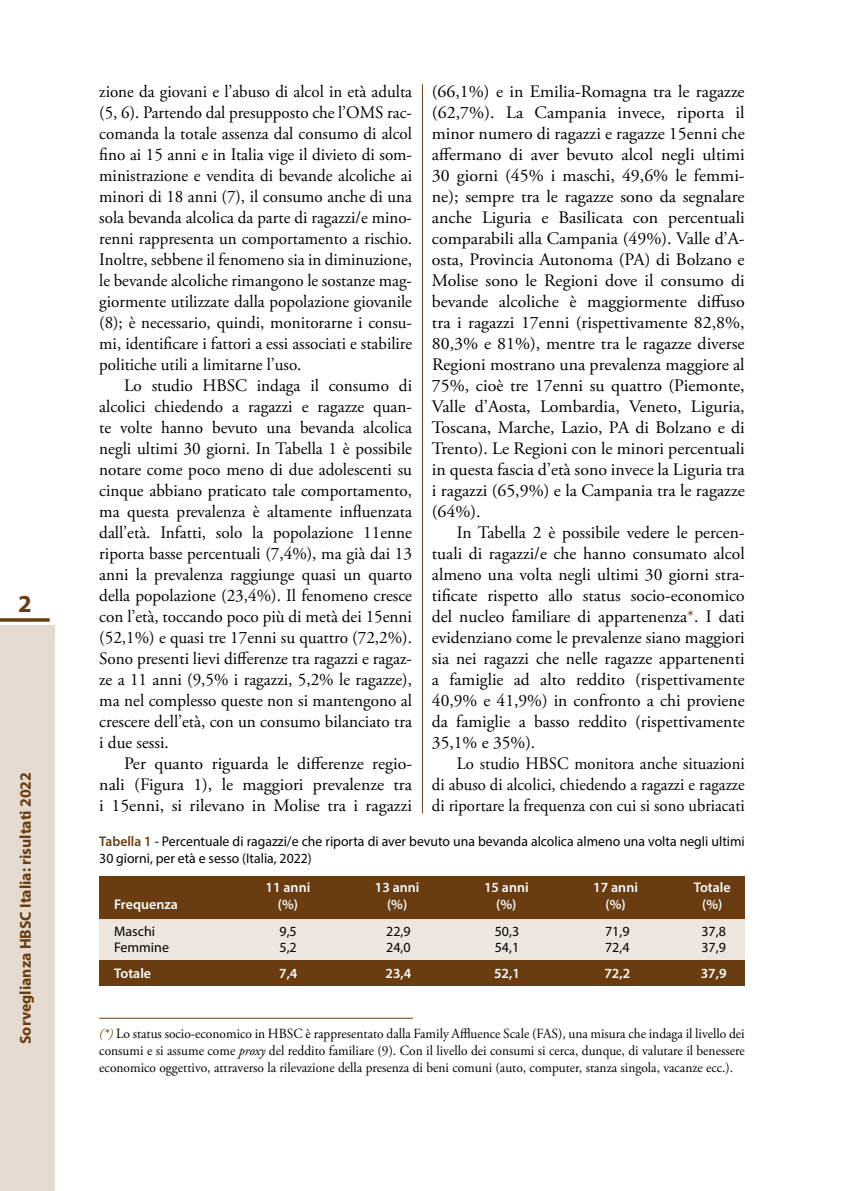
<style>
.page{position:relative;width:844px;height:1191px;background:#fff}
.page>*{position:absolute;margin:0;border:0;box-sizing:border-box;transform-origin:0 0}
.t1{font:700 24.5px "Myriad Pro";color:#693c11}
.t2{font:17.5px/21px "Adobe Garamond Pro";color:#000;text-align:justify}
.t3{font:17.5px/21px "Adobe Garamond Pro";color:#000;text-align:justify;scale:.95 1}
.t4{font:700 15.75px "Myriad Pro";color:#693c11}
.t5{font:14px/16.8px "Adobe Garamond Pro";color:#000;text-align:justify;scale:.96 1}
.t6{font:14px/16.8px "Myriad Pro";color:#000}
.t7{font:600 14px "Myriad Pro";color:#fff}
.s1{color:#693c11}
.s2{font-weight:600;color:#693c11}
.s3{font-style:italic;color:#693c11}
.s4{font-style:italic}
</style>
<div class="page">
<div style="left:0;top:625px;width:55px;height:566px;background:#e4dacf"></div>
<svg style="left:0;top:618px;width:50px;height:4px"></svg>
<hr style="left:422px;top:84px;width:1px;height:729px;background:#693c11">
<hr style="left:99px;top:1017px;width:314px;height:1px;background:#693c11">
<div style="left:99px;top:958px;width:645px;height:27px;background:#693c11"></div>
<div style="left:99px;top:903px;width:645px;height:56px;background:#ede6df"></div>
<div style="left:99px;top:876px;width:645px;height:42px;background:#693c11"></div>
<h1 class="t1" style="left:18px;top:587px;width:15px">2</h1>
<p class="t4" style="left:15px;top:1044px;width:273px;rotate:-90deg">Sorveglianza HBSC Italia: risultati 2022</p>
<p class="t2" style="left:99px;top:82px;width:314px">zione da giovani e l’abuso di alcol in età adulta (5, 6). Partendo dal presupposto che l’OMS rac&shy;comanda la totale assenza dal consumo di alcol fino ai 15 anni e in Italia vige il divieto di som&shy;ministrazione e vendita di bevande alcoliche ai minori di 18 anni (7), il consumo anche di una sola bevanda alcolica da parte di ragazzi/e mino&shy;renni rappresenta un comportamento a rischio.<br>Inoltre, sebbene il fenomeno sia in diminuzione, le bevande alcoliche rimangono le sostanze mag&shy;giormente utilizzate dalla popolazione giovanile (8); è necessario, quindi, monitorarne i consu&shy;mi, identificare i fattori a essi associati e stabilire politiche utili a limitarne l’uso.</p>
<p class="t2" style="left:99px;top:376px;width:314px;text-indent:25px">Lo studio HBSC indaga il consumo di alcolici chiedendo a ragazzi e ragazze quan&shy;te volte hanno bevuto una bevanda alcolica negli ultimi 30 giorni. In Tabella 1 è possibile notare come poco meno di due adolescenti su cinque abbiano praticato tale comportamento, ma questa prevalenza è altamente influenzata dall’età. Infatti, solo la popolazione 11enne riporta basse percentuali (7,4%), ma già dai 13 anni la prevalenza raggiunge quasi un quarto della popolazione (23,4%). Il fenomeno cresce con l’età, toccando poco più di metà dei 15enni (52,1%) e quasi tre 17enni su quattro (72,2%).<br>Sono presenti lievi differenze tra ragazzi e ragaz&shy;ze a 11 anni (9,5% i ragazzi, 5,2% le ragazze), ma nel complesso queste non si mantengono al crescere dell’età, con un consumo bilanciato tra i due sessi.</p>
<p class="t2" style="left:99px;top:754px;width:314px;text-indent:25px">Per quanto riguarda le differenze regio&shy;nali (Figura 1), le maggiori prevalenze tra i 15enni, si rilevano in Molise tra i ragazzi</p>
<p class="t2" style="left:432px;top:82px;width:314px">(66,1%) e in Emilia-Romagna tra le ragazze (62,7%). La Campania invece, riporta il minor numero di ragazzi e ragazze 15enni che affermano di aver bevuto alcol negli ultimi 30 giorni (45% i maschi, 49,6% le femmi&shy;ne); sempre tra le ragazze sono da segnalare anche Liguria e Basilicata con percentuali comparabili alla Campania (49%). Valle d’A&shy;osta, Provincia Autonoma (PA) di Bolzano e Molise sono le Regioni dove il consumo di bevande alcoliche è maggiormente diffuso tra i ragazzi 17enni (rispettivamente 82,8%, 80,3% e 81%), mentre tra le ragazze diverse Regioni mostrano una prevalenza maggiore al 75%, cioè tre 17enni su quattro (Piemonte, Valle d’Aosta, Lombardia, Veneto, Liguria, Toscana, Marche, Lazio, PA di Bolzano e di Trento). Le Regioni con le minori percentuali in questa fascia d’età sono invece la Liguria tra i ragazzi (65,9%) e la Campania tra le ragazze (64%).</p>
<p class="t2" style="left:432px;top:523px;width:314px;text-indent:25px">In Tabella 2 è possibile vedere le percen&shy;tuali di ragazzi/e che hanno consumato alcol almeno una volta negli ultimi 30 giorni stra&shy;tificate rispetto allo status socio-economico del nucleo familiare di appartenenza<span class="s1">*</span>. I dati evidenziano come le prevalenze siano maggiori sia nei ragazzi che nelle ragazze appartenenti a famiglie ad alto reddito (rispettivamente 40,9% e 41,9%) in confronto a chi proviene da famiglie a basso reddito (rispettivamente 35,1% e 35%).</p>
<p class="t3" style="left:432px;top:754px;width:331px;text-indent:25px">Lo studio HBSC monitora anche situazioni di abuso di alcolici, chiedendo a ragazzi e ragazze di riportare la frequenza con cui si sono ubriacati</p>
<p class="t6" style="left:99px;top:832px;width:646px"><span class="s2">Tabella 1</span> - Percentuale di ragazzi/e che riporta di aver bevuto una bevanda alcolica almeno una volta negli ultimi<br>30 giorni, per età e sesso (Italia, 2022)</p>
<p class="t7" style="left:265px;top:878px;width:46px">11 anni</p>
<p class="t7" style="left:375px;top:878px;width:46px">13 anni</p>
<p class="t7" style="left:484px;top:878px;width:46px">15 anni</p>
<p class="t7" style="left:593px;top:878px;width:46px">17 anni</p>
<p class="t7" style="left:693px;top:878px;width:39px">Totale</p>
<p class="t7" style="left:114px;top:895px;width:65px">Frequenza</p>
<p class="t7" style="left:278px;top:895px;width:22px">(%)</p>
<p class="t7" style="left:387px;top:895px;width:22px">(%)</p>
<p class="t7" style="left:496px;top:895px;width:22px">(%)</p>
<p class="t7" style="left:605px;top:895px;width:22px">(%)</p>
<p class="t7" style="left:702px;top:895px;width:22px">(%)</p>
<p class="t6" style="left:114px;top:922px;width:42px">Maschi</p>
<p class="t6" style="left:279px;top:922px;width:19px">9,5</p>
<p class="t6" style="left:386px;top:922px;width:26px">22,9</p>
<p class="t6" style="left:494px;top:922px;width:26px">50,3</p>
<p class="t6" style="left:605px;top:922px;width:26px">71,9</p>
<p class="t6" style="left:701px;top:922px;width:26px">37,8</p>
<p class="t6" style="left:114px;top:939px;width:56px">Femmine</p>
<p class="t6" style="left:279px;top:939px;width:19px">5,2</p>
<p class="t6" style="left:386px;top:939px;width:26px">24,0</p>
<p class="t6" style="left:494px;top:939px;width:26px">54,1</p>
<p class="t6" style="left:605px;top:939px;width:26px">72,4</p>
<p class="t6" style="left:701px;top:939px;width:26px">37,9</p>
<p class="t7" style="left:114px;top:964px;width:39px">Totale</p>
<p class="t7" style="left:279px;top:964px;width:20px">7,4</p>
<p class="t7" style="left:385px;top:964px;width:27px">23,4</p>
<p class="t7" style="left:494px;top:964px;width:27px">52,1</p>
<p class="t7" style="left:604px;top:964px;width:27px">72,2</p>
<p class="t7" style="left:700px;top:964px;width:27px">37,9</p>
<p class="t5" style="left:99px;top:1026px;width:673px"><span class="s3">(*)</span> Lo status socio-economico in HBSC è rappresentato dalla Family Affluence Scale (FAS), una misura che indaga il livello dei consumi e si assume come <span class="s4">proxy</span> del reddito familiare (9). Con il livello dei consumi si cerca, dunque, di valutare il benessere economico oggettivo, attraverso la rilevazione della presenza di beni comuni (auto, computer, stanza singola, vacanze ecc.).</p>
</div>
